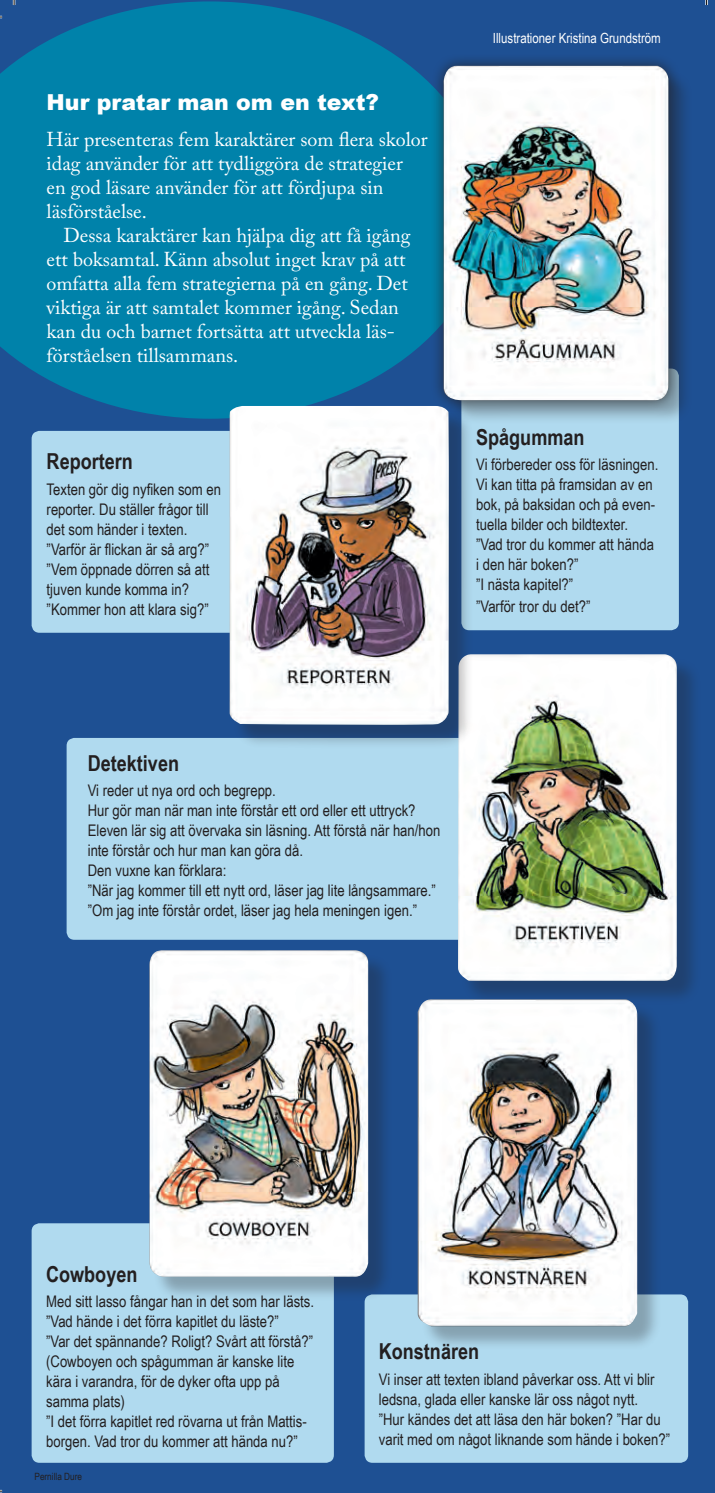
<style>
.page{position:relative;width:715px;height:1493px;background:#fff}
.page>*{position:absolute;margin:0;border:0;box-sizing:border-box;transform-origin:0 0}
.t1{font:700 22px "Arial Narrow";color:#231f20}
.t2{font:900 22px "Arial";color:#fff}
.t3{font:20px/24px "Adobe Caslon Pro";color:#fff}
.t4{font:16px/20px "Arial Narrow";color:#231f20}
.t5{font:14px "Arial Narrow";color:#fff}
.t6{font:10px "Arial Narrow";color:#231f20}
</style>
<div class="page">
<div style="left:0;top:0;width:714px;height:1493px;background:#1e5093"></div>
<div style="left:32px;top:1223px;width:301px;height:240px;background:#b0daef;border-radius:8px"></div>
<div style="left:364px;top:1294px;width:323px;height:169px;background:#b0daef;border-radius:8px"></div>
<div style="left:32px;top:431px;width:235px;height:202px;background:#b0daef;border-radius:8px"></div>
<div style="left:461px;top:369px;width:217px;height:261px;background:#b0daef;border-radius:8px"></div>
<svg style="left:0;top:1px;width:430px;height:418px;background:#037ca7"></svg>
<div style="left:67px;top:738px;width:469px;height:202px;background:#b0daef;border-radius:8px"></div>
<div style="left:461px;top:658px;width:240px;height:348px;background:#231f20;opacity:.3"></div>
<div style="left:233px;top:409px;width:240px;height:341px;background:#231f20;opacity:.3"></div>
<img style="left:229px;top:406px;width:220px;height:319px">
<div style="left:446px;top:69px;width:247px;height:356px;background:#231f20;opacity:.3"></div>
<div style="left:430px;top:53px;width:250px;height:360px;background:#231f20;opacity:.75"></div>
<img style="left:443px;top:66px;width:226px;height:335px">
<div style="left:420px;top:1002px;width:241px;height:349px;background:#231f20;opacity:.3"></div>
<img style="left:417px;top:999px;width:219px;height:327px">
<div style="left:152px;top:954px;width:241px;height:348px;background:#231f20;opacity:.3"></div>
<img style="left:149px;top:950px;width:219px;height:327px">
<h1 class="t2" style="left:47px;top:86px;width:333px">Hur pratar man om en text?</h1>
<p class="t3" style="left:47px;top:127px;width:382px">Här presenteras fem karaktärer som flera skolor idag använder för att tydliggöra de strategier<br>en god läsare använder för att fördjupa sin läsförståelse.</p>
<p class="t3" style="left:47px;top:223px;width:365px;text-indent:17px">Dessa karaktärer kan hjälpa dig att få igång ett boksamtal. Känn absolut inget krav på att omfatta alla fem strategierna på en gång. Det viktiga är att samtalet kommer igång. Sedan kan du och barnet fortsätta att utveckla läs&shy;förståelsen tillsammans.</p>
<h1 class="t1" style="left:47px;top:445px;width:88px">Reportern</h1>
<p class="t4" style="left:47px;top:479px;width:176px">Texten gör dig nyfiken som en reporter. Du ställer frågor till det som händer i texten. ”Varför är flickan är så arg?” ”Vem öppnade dörren så att tjuven kunde komma in? ”Kommer hon att klara sig?”</p>
<p class="t5" style="left:492px;top:28px;width:169px">Illustrationer Kristina Grundström</p>
<h1 class="t1" style="left:476px;top:420px;width:110px">Spågumman</h1>
<p class="t4" style="left:476px;top:454px;width:184px">Vi förbereder oss för läsningen.<br>Vi kan titta på framsidan av en bok, på baksidan och på even&shy;tuella bilder och bildtexter. ”Vad tror du kommer att hända i den här boken?”<br>”I nästa kapitel?”</p>
<p class="t4" style="left:476px;top:596px;width:116px">”Varför tror du det?”</p>
<h1 class="t1" style="left:88px;top:746px;width:93px">Detektiven</h1>
<p class="t4" style="left:88px;top:780px;width:354px">Vi reder ut nya ord och begrepp.<br>Hur gör man när man inte förstår ett ord eller ett uttryck?<br>Eleven lär sig att övervaka sin läsning. Att förstå när han/hon inte förstår och hur man kan göra då.<br>Den vuxne kan förklara:<br>”När jag kommer till ett nytt ord, läser jag lite långsammare.” ”Om jag inte förstår ordet, läser jag hela meningen igen.”</p>
<h1 class="t1" style="left:46px;top:1257px;width:93px">Cowboyen</h1>
<p class="t4" style="left:46px;top:1291px;width:269px">Med sitt lasso fångar han in det som har lästs. ”Vad hände i det förra kapitlet du läste?”<br>”Var det spännande? Roligt? Svårt att förstå?” (Cowboyen och spågumman är kanske lite kära i varandra, för de dyker ofta upp på samma plats)<br>”I det förra kapitlet red rövarna ut från Mattis&shy;borgen. Vad tror du kommer att hända nu?”</p>
<p class="t6" style="left:35px;top:1469px;width:49px">Pernilla Dure</p>
<h1 class="t1" style="left:378px;top:1335px;width:102px">Konstnären</h1>
<p class="t4" style="left:378px;top:1368px;width:292px">Vi inser att texten ibland påverkar oss. Att vi blir ledsna, glada eller kanske lär oss något nytt.<br>”Hur kändes det att läsa den här boken? ”Har du varit med om något liknande som hände i boken?”</p>
</div>
